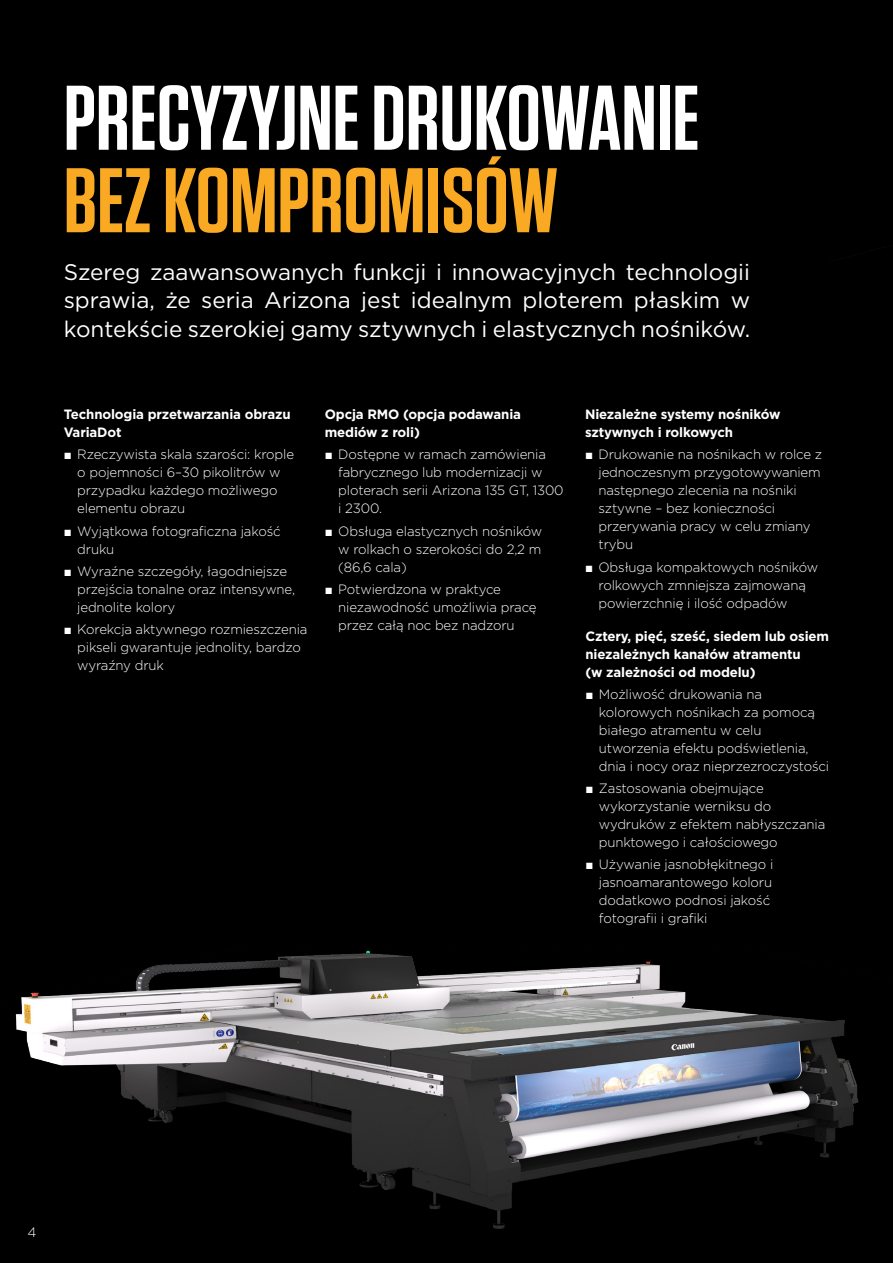
<style>
.page{position:relative;width:893px;height:1263px;background:#000}
.page>*{position:absolute;margin:0;border:0;box-sizing:border-box;transform-origin:0 0}
.t1{font:600 91.5px/82.5px "Tungsten";color:#fff}
.intro_large_15pt{font:22.5px/28.5px "Gotham";color:#fff;text-align:justify}
.t2{font:300 13.5px/18px "Gotham";letter-spacing:-.01em;color:#fff}
.sub_heading_9pt{font:700 13.5px/18px "Gotham";letter-spacing:-.01em;color:#fff}
.s1{color:#faa923}
.s2{font-family:"Arial";font-weight:400}
</style>
<div class="page">
<img style="left:15px;top:950px;width:844px;height:279px">
<p class="t1" style="left:64px;top:79px;width:637px">PRECYZYJNE DRUKOWANIE<br><span class="s1">BEZ KOMPROMISÓW</span></p>
<p class="intro_large_15pt" style="left:64px;top:257px;width:688px">Szereg zaawansowanych funkcji i innowacyjnych technologii sprawia, że seria Arizona jest idealnym ploterem płaskim w kontekście szerokiej gamy sztywnych i elastycznych nośników.</p>
<p class="sub_heading_9pt" style="left:64px;top:405px;width:228px">Technologia przetwarzania obrazu<br>VariaDot</p>
<p class="t2" style="left:77px;top:445px;width:218px;text-indent:-14px"><span class="s2">■</span> Rzeczywista skala szarości: krople o pojemności 6–30 pikolitrów w przypadku każdego możliwego elementu obrazu</p>
<p class="t2" style="left:77px;top:521px;width:205px;text-indent:-14px"><span class="s2">■</span> Wyjątkowa fotograficzna jakość druku</p>
<p class="t2" style="left:77px;top:562px;width:219px;text-indent:-14px"><span class="s2">■</span> Wyraźne szczegóły, łagodniejsze przejścia tonalne oraz intensywne, jednolite kolory</p>
<p class="t2" style="left:77px;top:620px;width:232px;text-indent:-14px"><span class="s2">■</span> Korekcja aktywnego rozmieszczenia pikseli gwarantuje jednolity, bardzo wyraźny druk</p>
<p class="sub_heading_9pt" style="left:325px;top:405px;width:198px">Opcja RMO (opcja podawania mediów z roli)</p>
<p class="t2" style="left:338px;top:445px;width:227px;text-indent:-14px"><span class="s2">■</span> Dostępne w ramach zamówienia fabrycznego lub modernizacji w ploterach serii Arizona 135 GT, 1300 i 2300.</p>
<p class="t2" style="left:338px;top:521px;width:206px;text-align:justify;text-indent:-14px"><span class="s2">■</span> Obsługa elastycznych nośników w rolkach o szerokości do 2,2 m (86,6 cala)</p>
<p class="t2" style="left:338px;top:580px;width:200px;text-indent:-14px"><span class="s2">■</span> Potwierdzona w praktyce niezawodność umożliwia pracę przez całą noc bez nadzoru</p>
<p class="sub_heading_9pt" style="left:585px;top:405px;width:197px">Niezależne systemy nośników sztywnych i rolkowych</p>
<p class="t2" style="left:598px;top:445px;width:225px;text-indent:-14px"><span class="s2">■</span> Drukowanie na nośnikach w rolce z jednoczesnym przygotowywaniem następnego zlecenia na nośniki sztywne – bez konieczności przerywania pracy w celu zmiany trybu</p>
<p class="t2" style="left:598px;top:557px;width:221px;text-indent:-14px"><span class="s2">■</span> Obsługa kompaktowych nośników rolkowych zmniejsza zajmowaną powierzchnię i ilość odpadów</p>
<p class="sub_heading_9pt" style="left:585px;top:627px;width:245px">Cztery, pięć, sześć, siedem lub osiem niezależnych kanałów atramentu<br>(w zależności od modelu)</p>
<p class="t2" style="left:599px;top:685px;width:232px;text-indent:-14px"><span class="s2">■</span> Możliwość drukowania na kolorowych nośnikach za pomocą białego atramentu w celu utworzenia efektu podświetlenia, dnia i nocy oraz nieprzezroczystości</p>
<p class="t2" style="left:599px;top:779px;width:228px;text-indent:-14px"><span class="s2">■</span> Zastosowania obejmujące wykorzystanie werniksu do wydruków z efektem nabłyszczania punktowego i całościowego</p>
<p class="t2" style="left:599px;top:855px;width:176px;text-indent:-14px"><span class="s2">■</span> Używanie jasnobłękitnego i jasnoamarantowego koloru dodatkowo podnosi jakość fotografii i grafiki</p>
<p class="t2" style="left:27px;top:1222px;width:10px">4</p>
</div>
